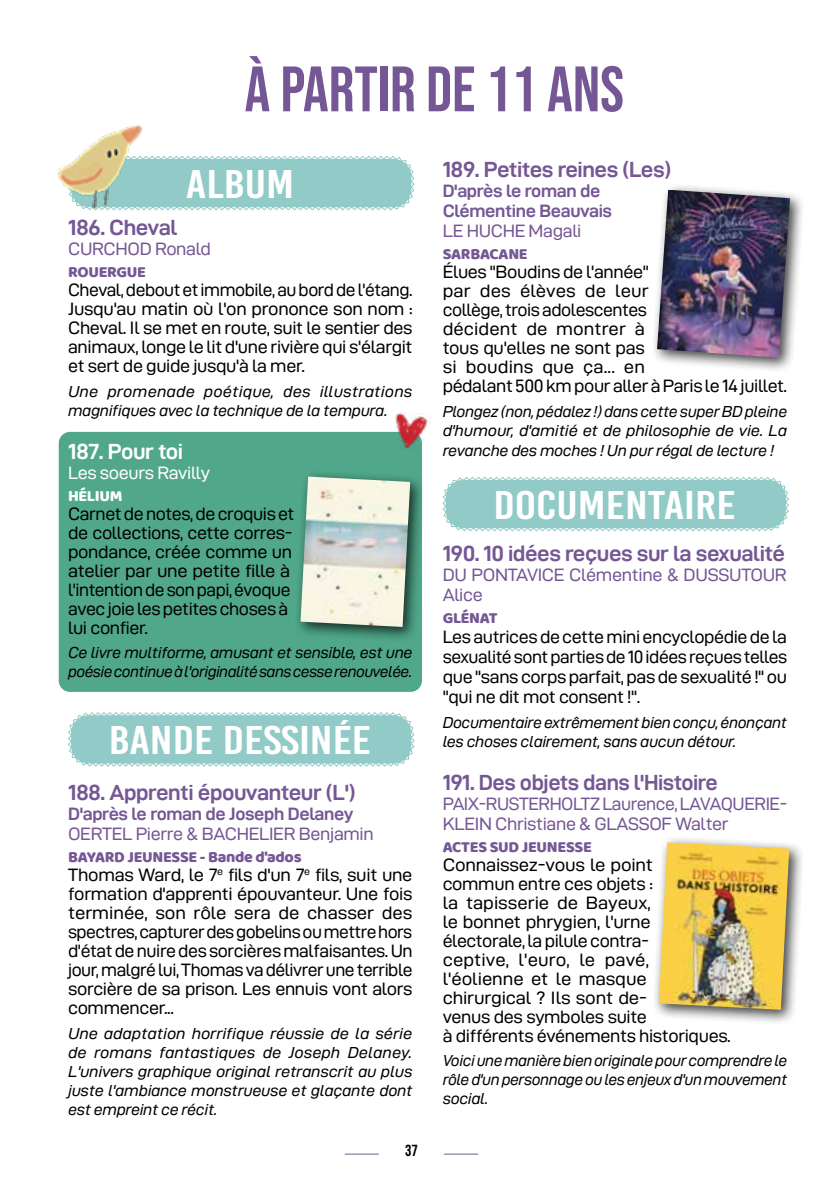
<style>
.page{position:relative;width:840px;height:1191px;background:#fff}
.page>*{position:absolute;margin:0;border:0;box-sizing:border-box;transform-origin:0 0}
.t1{font:64px "Bebas Neue";color:#755795}
.t2{font:40px "Bebas Kai";color:#fff;scale:1.24 1}
.t3{font:22px "D DIN Exp Bold";letter-spacing:-.02em;color:#755795}
.t4{font:22px "D DIN Exp Bold";letter-spacing:-.02em;color:#fff}
.t5{font:18px/19px "D DIN Exp";letter-spacing:-.02em;color:#000;text-align:justify}
.t6{font:18px/20px "D DIN Exp";letter-spacing:-.02em;color:#755795}
.t7{font:18px/20px "D DIN Exp Bold";letter-spacing:-.02em;color:#755795}
.t8{font:18px "D DIN Exp";letter-spacing:-.02em;color:#fff}
.t9{font:16px/19px "D DIN Exp Italic";letter-spacing:-.02em;color:#000;text-align:justify}
.t10{font:16px/19px "D DIN Exp Italic";color:#000}
.t11{font:16px "Baloo";letter-spacing:-.02em;color:#755795}
.t12{font:16px "Baloo";letter-spacing:-.02em;color:#fff}
.t13{font:16px "Bebas Neue";color:#000}
</style>
<div class="page">
<hr style="left:344px;top:1153px;width:34px;height:1px;background:#755795">
<hr style="left:444px;top:1153px;width:34px;height:1px;background:#755795">
<div style="left:59px;top:432px;width:363px;height:260px;background:#50a78a;border-radius:11px"></div>
<svg style="left:442px;top:476px;width:346px;height:55px;background:#9dcfcc"></svg>
<svg style="left:83px;top:156px;width:331px;height:54px;background:#9bcecc"></svg>
<svg style="left:68px;top:712px;width:346px;height:55px;background:#9ccfcc"></svg>
<img style="left:57px;top:124px;width:94px;height:85px">
<img style="left:388px;top:413px;width:43px;height:36px">
<div style="left:294px;top:470px;width:131px;height:172px;background:#000;opacity:.75"></div>
<img style="left:300px;top:476px;width:110px;height:151px">
<div style="left:651px;top:835px;width:152px;height:190px;background:#000;opacity:.75"></div>
<img style="left:658px;top:842px;width:130px;height:167px">
<div style="left:650px;top:183px;width:154px;height:190px;background:#000;opacity:.75"></div>
<img style="left:656px;top:190px;width:133px;height:168px">
<h1 class="t1" style="left:244px;top:53px;width:381px">À PARTIR DE 11 ANS</h1>
<h2 class="t2" style="left:186px;top:162px;width:89px">ALBUM</h2>
<p class="t3" style="left:68px;top:215px;width:111px">186. Cheval</p>
<p class="t6" style="left:68px;top:239px;width:144px">CURCHOD Ronald</p>
<p class="t11" style="left:68px;top:262px;width:79px">ROUERGUE</p>
<p class="t5" style="left:68px;top:280px;width:346px">Cheval, debout et immobile, au bord de l'étang.<br>Jusqu'au matin où l'on prononce son nom :<br>Cheval. Il se met en route, suit le sentier des animaux, longe le lit d'une rivière qui s'élargit et sert de guide jusqu'à la mer.</p>
<p class="t10" style="left:68px;top:382px;width:345px">Une promenade poétique, des illustrations magnifiques avec la technique de la tempura.</p>
<p class="t4" style="left:68px;top:439px;width:117px">187. Pour toi</p>
<p class="t8" style="left:68px;top:462px;width:143px">Les soeurs Ravilly</p>
<p class="t12" style="left:68px;top:486px;width:56px">HÉLIUM</p>
<p class="t5" style="left:68px;top:503px;width:228px;text-align:left">Carnet de notes, de croquis et de collections, cette corres&shy;pondance, créée comme un atelier par une petite fille à l'intention de son papi, évoque avec joie les petites choses à lui confier.</p>
<p class="t9" style="left:68px;top:643px;width:346px">Ce livre multiforme, amusant et sensible, est une poésie continue à l'originalité sans cesse renouvelée.</p>
<h2 class="t2" style="left:109px;top:718px;width:213px">BANDE DESSINÉE</h2>
<p class="t3" style="left:68px;top:780px;width:289px">188. Apprenti épouvanteur (L')</p>
<p class="t7" style="left:68px;top:803px;width:287px">D'après le roman de Joseph Delaney</p>
<p class="t6" style="left:68px;top:823px;width:307px">OERTEL Pierre &amp; BACHELIER Benjamin</p>
<p class="t11" style="left:68px;top:847px;width:235px">BAYARD JEUNESSE - Bande d'ados</p>
<p class="t5" style="left:68px;top:865px;width:346px">Thomas Ward, le 7<sup>e</sup> fils d'un 7<sup>e</sup> fils, suit une formation d'apprenti épouvanteur. Une fois terminée, son rôle sera de chasser des spectres, capturer des gobelins ou mettre hors d'état de nuire des sorcières malfaisantes. Un jour, malgré lui, Thomas va délivrer une terrible sorcière de sa prison. Les ennuis vont alors commencer...</p>
<p class="t9" style="left:68px;top:1023px;width:346px">Une adaptation horrifique réussie de la série de romans fantastiques de Joseph Delaney.<br>L'univers graphique original retranscrit au plus juste l'ambiance monstrueuse et glaçante dont est empreint ce récit.</p>
<p class="t13" style="left:405px;top:1141px;width:14px">37</p>
<p class="t3" style="left:442px;top:157px;width:230px">189. Petites reines (Les)</p>
<p class="t7" style="left:442px;top:180px;width:171px">D'après le roman de<br>Clémentine Beauvais</p>
<p class="t6" style="left:442px;top:221px;width:140px">LE HUCHE Magali</p>
<p class="t11" style="left:442px;top:244px;width:86px">SARBACANE</p>
<p class="t5" style="left:442px;top:262px;width:346px;text-align:left">Élues "Boudins de l'année"<br>par des élèves de leur<br>collège, trois adolescentes<br>décident de montrer à<br>tous qu'elles ne sont pas<br>si boudins que ça... en<br>pédalant 500 km pour aller à Paris le 14 juillet.</p>
<p class="t9" style="left:442px;top:401px;width:346px;line-height:19.6px">Plongez (non, pédalez !) dans cette super BD pleine d'humour, d'amitié et de philosophie de vie. La revanche des moches ! Un pur régal de lecture !</p>
<h2 class="t2" style="left:493px;top:483px;width:197px">DOCUMENTAIRE</h2>
<p class="t3" style="left:442px;top:541px;width:343px">190. 10 idées reçues sur la sexualité</p>
<p class="t6" style="left:442px;top:565px;width:345px">DU PONTAVICE Clémentine &amp; DUSSUTOUR<br>Alice</p>
<p class="t11" style="left:442px;top:608px;width:57px">GLÉNAT</p>
<p class="t5" style="left:442px;top:627px;width:346px;line-height:20px">Les autrices de cette mini encyclopédie de la sexualité sont parties de 10 idées reçues telles que "sans corps parfait, pas de sexualité !" ou "qui ne dit mot consent !".</p>
<p class="t9" style="left:442px;top:712px;width:345px">Documentaire extrêmement bien conçu, énonçant les choses clairement, sans aucun détour.</p>
<p class="t3" style="left:442px;top:770px;width:276px">191. Des objets dans l'Histoire</p>
<p class="t6" style="left:442px;top:793px;width:346px">PAIX-RUSTERHOLTZ Laurence, LAVAQUERIE-<br>KLEIN Christiane &amp; GLASSOF Walter</p>
<p class="t11" style="left:442px;top:837px;width:150px">ACTES SUD JEUNESSE</p>
<p class="t5" style="left:442px;top:854px;width:289px;text-align:left">Connaissez-vous le point<br>commun entre ces objets :<br>la tapisserie de Bayeux,<br>le bonnet phrygien, l'urne électorale, la pilule contra-<br>ceptive, l'euro, le pavé, l'éolienne et le masque chirurgical ? Ils sont de-<br>venus des symboles suite<br>à différents événements historiques.</p>
<p class="t9" style="left:442px;top:1051px;width:346px">Voici une manière bien originale pour comprendre le rôle d'un personnage ou les enjeux d'un mouvement social.</p>
</div>
